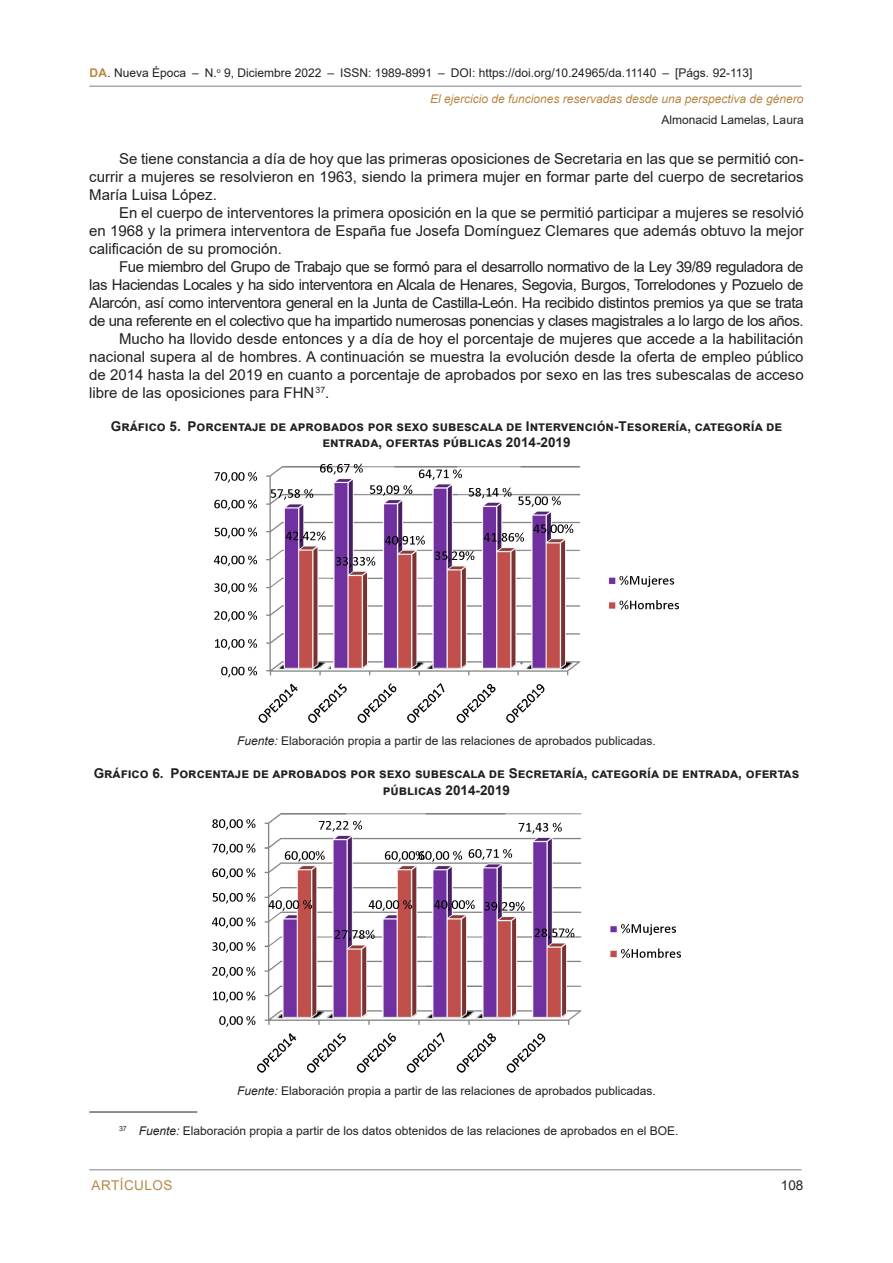
<style>
.page{position:relative;width:893px;height:1263px;background:#fff}
.page>*{position:absolute;margin:0;border:0;box-sizing:border-box;transform-origin:0 0}
.PARRAFO{font:15px/18px "Arial";color:#231f20;text-align:justify}
.IMAGEN-TITULO{font:700 13.5px/16.2px "Arial";color:#231f20;text-align:center}
.t1{font:13.5px "Arial";letter-spacing:.035em;color:#b98743}
.t2{font:13.5px "Arial";color:#231f20}
.NOTAS{font:12px "Arial";color:#231f20}
.IMAGEN-PIE{font:12px "Arial";color:#231f20}
.t3{font:italic 12px "Arial";color:#b98743}
.s1{font-weight:700;color:#b98743}
.s2{font-style:italic}
</style>
<div class="page">
<hr style="left:89px;top:1169px;width:712px;height:1px;background:#808285">
<hr style="left:89px;top:86px;width:712px;height:1px;background:#808285">
<img style="left:215px;top:463px;width:463px;height:259px">
<img style="left:213px;top:813px;width:467px;height:259px">
<hr style="left:89px;top:1111px;width:108px;height:1px;background:#231f20">
<p class="NOTAS" style="left:90px;top:64px;width:664px"><span class="s1">DA</span>. Nueva Época – N.<sup>o</sup> 9, Diciembre 2022 – ISSN: 1989-8991 – DOI: https://doi.org/10.24965/da.11140 – [Págs. 92-113]</p>
<p class="t3" style="left:430px;top:91px;width:375px">El ejercicio de funciones reservadas desde una perspectiva de género</p>
<p class="NOTAS" style="left:662px;top:112px;width:144px">Almonacid Lamelas, Laura</p>
<p class="PARRAFO" style="left:89px;top:150px;width:716px;text-indent:30px">Se tiene constancia a día de hoy que las primeras oposiciones de Secretaria en las que se permitió con&shy;currir a mujeres se resolvieron en 1963, siendo la primera mujer en formar parte del cuerpo de secretarios María Luisa López.</p>
<p class="PARRAFO" style="left:89px;top:204px;width:716px;text-indent:30px">En el cuerpo de interventores la primera oposición en la que se permitió participar a mujeres se resolvió en 1968 y la primera interventora de España fue Josefa Domínguez Clemares que además obtuvo la mejor calificación de su promoción.</p>
<p class="PARRAFO" style="left:89px;top:258px;width:716px;text-indent:30px">Fue miembro del Grupo de Trabajo que se formó para el desarrollo normativo de la Ley 39/89 reguladora de las Haciendas Locales y ha sido interventora en Alcala de Henares, Segovia, Burgos, Torrelodones y Pozuelo de Alarcón, así como interventora general en la Junta de Castilla-León. Ha recibido distintos premios ya que se trata de una referente en el colectivo que ha impartido numerosas ponencias y clases magistrales a lo largo de los años.</p>
<p class="PARRAFO" style="left:89px;top:330px;width:716px;text-indent:30px">Mucho ha llovido desde entonces y a día de hoy el porcentaje de mujeres que accede a la habilitación nacional supera al de hombres. A continuación se muestra la evolución desde la oferta de empleo público de 2014 hasta la del 2019 en cuanto a porcentaje de aprobados por sexo en las tres subescalas de acceso libre de las oposiciones para FHN<sup>37</sup>.</p>
<p class="IMAGEN-TITULO" style="left:111px;top:419px;width:673px">Gráfico 5. Porcentaje de aprobados por sexo subescala de Intervención-Tesorería, categoría de entrada, ofertas públicas 2014-2019</p>
<p class="IMAGEN-PIE" style="left:237px;top:733px;width:420px"><span class="s2">Fuente:</span> Elaboración propia a partir de las relaciones de aprobados publicadas.</p>
<p class="IMAGEN-TITULO" style="left:94px;top:766px;width:707px">Gráfico 6. Porcentaje de aprobados por sexo subescala de Secretaría, categoría de entrada, ofertas públicas 2014-2019</p>
<p class="IMAGEN-PIE" style="left:237px;top:1083px;width:420px"><span class="s2">Fuente:</span> Elaboración propia a partir de las relaciones de aprobados publicadas.</p>
<p class="NOTAS" style="left:119px;top:1123px;width:561px"><sup>37</sup> <span class="s2">Fuente:</span> Elaboración propia a partir de los datos obtenidos de las relaciones de aprobados en el BOE.</p>
<p class="t1" style="left:92px;top:1176px;width:82px">ARTÍCULOS</p>
<p class="t2" style="left:781px;top:1176px;width:24px">108</p>
</div>
